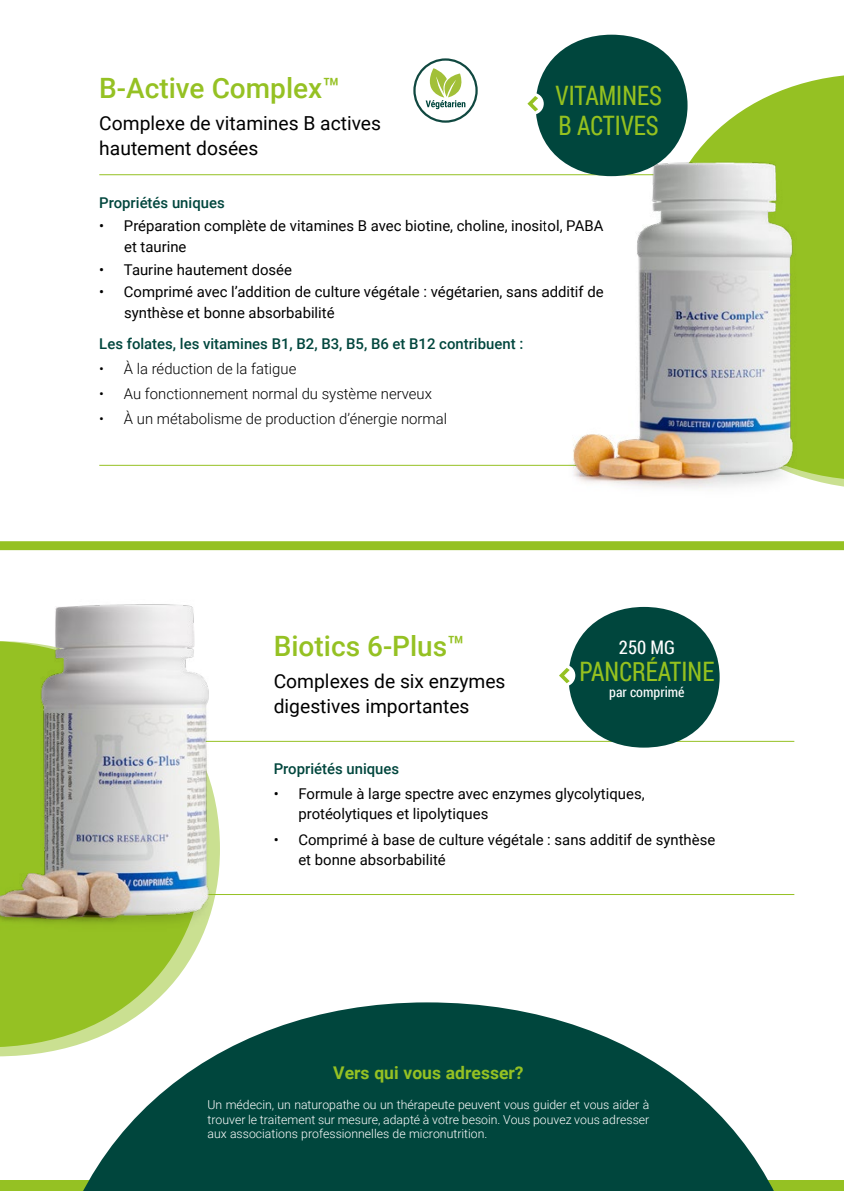
<style>
.page{position:relative;width:844px;height:1191px;background:#fff}
.page>*{position:absolute;margin:0;border:0;box-sizing:border-box;transform-origin:0 0}
.t1{font:500 28px "Roboto";color:#95c123}
.t2{font:26.78px/30.6px "Roboto Condensed";color:#95c11f;scale:.9 1}
.t3{font:19.25px/24.7px "Roboto";color:#000}
.t4{font:18.72px "Roboto Condensed";color:#fff}
.t5{font:700 17.5px "Roboto";color:#95c123}
.t6{font:14.88px/20.8px "Roboto";color:#000}
.t7{font:300 14.88px "Roboto";color:#000}
.t8{font:500 14.88px "Roboto";color:#00463d}
.t9{font:14px "Roboto Condensed";color:#fff}
.t10{font:300 12.25px/14.7px "Roboto";color:#fff;text-align:justify}
</style>
<div class="page">
<hr style="left:99px;top:174px;width:687px;height:1px;background:#95c123">
<hr style="left:99px;top:465px;width:687px;height:1px;background:#95c123">
<div style="left:0;top:541px;width:843px;height:9px;background:#95c123"></div>
<hr style="left:0;top:741px;width:794px;height:1px;background:#95c123">
<hr style="left:0;top:894px;width:794px;height:1px;background:#95c123">
<svg style="left:676px;top:74px;width:167px;height:68px;fill:#95c123"></svg>
<svg style="left:0;top:942px;width:200px;height:114px;background:#a4c942"></svg>
<div style="left:0;top:1180px;width:843px;height:11px;background:#95c123"></div>
<img style="left:0;top:604px;width:237px;height:338px">
<div style="left:568px;top:607px;width:151px;height:140px;background:#00463d;border-radius:50%"></div>
<div style="left:535px;top:35px;width:152px;height:141px;background:#00463d;border-radius:50%"></div>
<div style="left:521px;top:93px;width:22px;height:22px;background:#fff;border-radius:50%"></div>
<svg style="left:527px;top:96px;width:11px;height:15px"></svg>
<div style="left:553px;top:664px;width:22px;height:22px;background:#fff;border-radius:50%"></div>
<svg style="left:559px;top:668px;width:10px;height:15px"></svg>
<img style="left:546px;top:142px;width:297px;height:346px">
<svg style="left:43px;top:1002px;width:731px;height:189px;fill:#00463d"></svg>
<svg style="left:413px;top:58px;width:64px;height:65px"></svg>
<h1 class="t1" style="left:99px;top:68px;width:242px">B-Active Complex™</h1>
<p class="t3" style="left:99px;top:110px;width:283px">Complexe de vitamines B actives hautement dosées</p>
<h2 class="t2" style="left:555px;top:79px;width:119px">VITAMINES<br>B ACTIVES</h2>
<p class="t8" style="left:99px;top:192px;width:127px">Propriétés uniques</p>
<p class="t6" style="left:124px;top:215px;width:480px;text-indent:-25px">• Préparation complète de vitamines B avec biotine, choline, inositol, PABA et taurine</p>
<p class="t6" style="left:99px;top:258px;width:194px">• Taurine hautement dosée</p>
<p class="t6" style="left:124px;top:281px;width:481px;text-indent:-25px">• Comprimé avec l’addition de culture végétale : végétarien, sans additif de synthèse et bonne absorbabilité</p>
<p class="t8" style="left:99px;top:333px;width:425px">Les folates, les vitamines B1, B2, B3, B5, B6 et B12 contribuent :</p>
<p class="t7" style="left:99px;top:358px;width:198px">• À la réduction de la fatigue</p>
<p class="t7" style="left:99px;top:383px;width:334px">• Au fonctionnement normal du système nerveux</p>
<p class="t7" style="left:99px;top:408px;width:349px">• À un métabolisme de production d’énergie normal</p>
<h1 class="t1" style="left:274px;top:626px;width:193px">Biotics 6-Plus™</h1>
<p class="t3" style="left:274px;top:668px;width:233px">Complexes de six enzymes digestives importantes</p>
<p class="t4" style="left:618px;top:634px;width:58px">250 MG</p>
<h2 class="t2" style="left:579px;top:655px;width:151px">PANCRÉATINE</h2>
<p class="t9" style="left:609px;top:682px;width:77px">par comprimé</p>
<p class="t8" style="left:274px;top:758px;width:127px">Propriétés uniques</p>
<p class="t6" style="left:298px;top:782px;width:347px;text-indent:-25px">• Formule à large spectre avec enzymes glycolytiques, protéolytiques et lipolytiques</p>
<p class="t6" style="left:298px;top:828px;width:418px;text-indent:-25px">• Comprimé à base de culture végétale : sans additif de synthèse et bonne absorbabilité</p>
<p class="t5" style="left:333px;top:1060px;width:192px">Vers qui vous adresser?</p>
<p class="t10" style="left:207px;top:1096px;width:443px">Un médecin, un naturopathe ou un thérapeute peuvent vous guider et vous aider à trouver le traitement sur mesure, adapté à votre besoin. Vous pouvez vous adresser aux associations professionnelles de micronutrition.</p>
</div>
